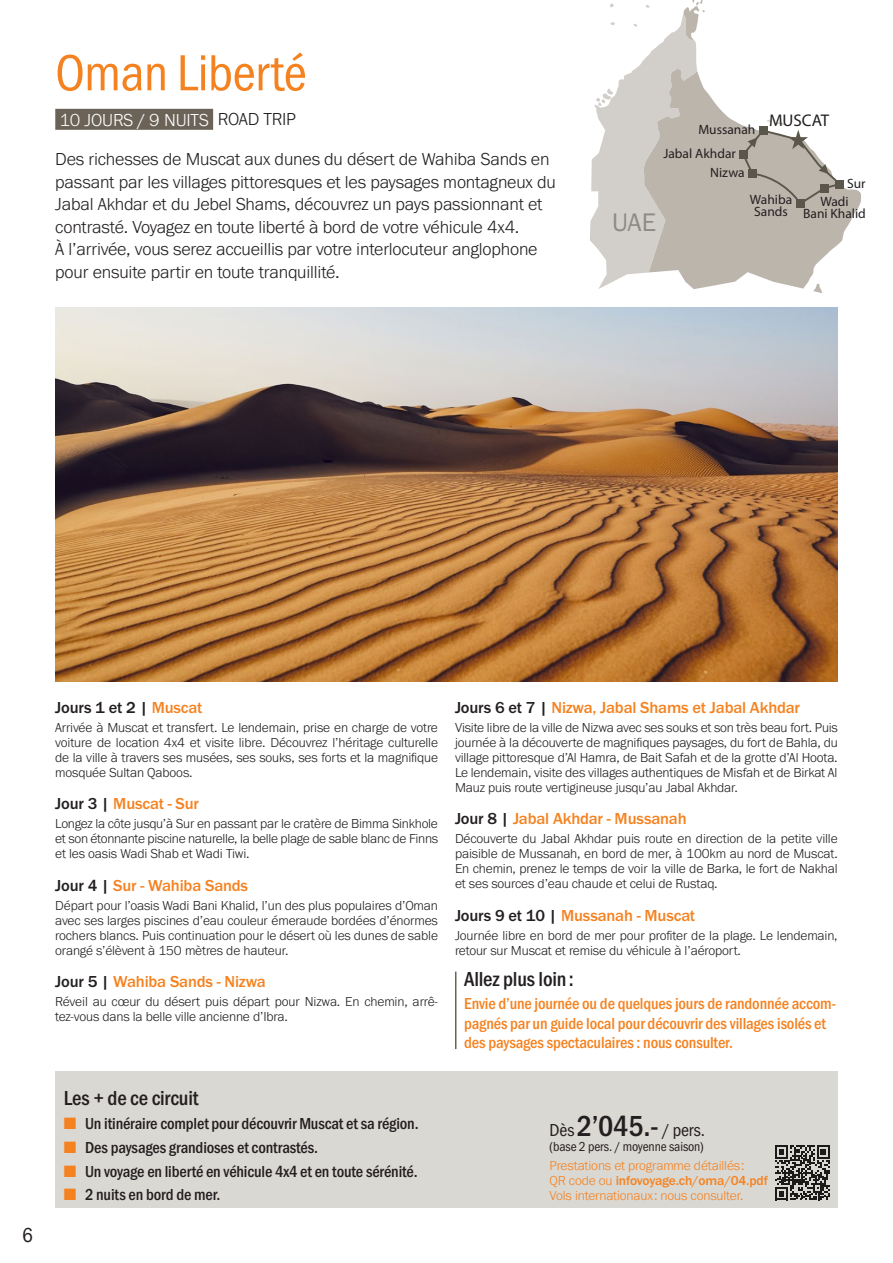
<style>
.page{position:relative;width:893px;height:1263px;background:#fff}
.page>*{position:absolute;margin:0;border:0;box-sizing:border-box;transform-origin:0 0}
.Titre_circuit{font:52.5px "Franklin Gothic URW Con Boo";letter-spacing:-.01em;color:#f58220}
.t1{font:26.25px "Franklin Gothic URW Boo";color:#8e8b85}
.Texte_Généraliste{font:500 21px "Franklin Gothic URW Cond";letter-spacing:-.01em;color:#231f20}
.t2{font:21px "Franklin Gothic URW Con Boo";color:#231f20}
.Chapo_2{font:300 18px/22.5px "Franklin Gothic URW";letter-spacing:-.01em;color:#231f20}
.Texte_Généraliste-2{font:18px "Franklin Gothic URW Con Boo";letter-spacing:-.01em;color:#231f20}
.Duree_circuit{font:300 18px "Franklin Gothic URW";letter-spacing:-.01em;color:#fff}
.Duree_circuit-2{font:300 18px "Franklin Gothic URW";letter-spacing:-.02em;color:#231f20}
.t3{font:16.95px "Franklin Gothic URW Cond";color:#231f20}
.t4{font:500 16.5px "Franklin Gothic URW Cond";letter-spacing:-.01em;color:#231f20}
.Titre_de_jours{font:500 16.5px "Franklin Gothic URW";letter-spacing:-.01em;color:#f58220}
.Texte_Généraliste-3{font:500 16.5px/19.5px "Franklin Gothic URW Cond";letter-spacing:-.01em;color:#f58220}
.Titre_de_jours-2{font:500 16.5px "Franklin Gothic URW";letter-spacing:-.01em;color:#231f20}
.Texte_Généraliste-4{font:300 13.5px/15px "Franklin Gothic URW";letter-spacing:-.01em;color:#231f20;text-align:justify}
.Texte_Généraliste-5{font:300 13.5px/15px "Franklin Gothic URW";letter-spacing:-.01em;color:#f58220}
.t5{font:13.5px/12.3px "Franklin Gothic URW Cond";color:#231f20;text-align:center}
.Texte_Généraliste-6{font:13.5px "Franklin Gothic URW Con Boo";letter-spacing:-.01em;color:#231f20}
.s1{color:#f58220}
.s2{color:#231f20}
.s3{font-family:"Franklin Gothic URW Cond";font-weight:500;font-size:30px}
.s4{font-weight:500}
</style>
<div class="page">
<hr style="left:455px;top:972px;width:1px;height:77px;background:#6b6357">
<div style="left:55px;top:1071px;width:783px;height:137px;background:#dad8d3"></div>
<img style="left:55px;top:307px;width:783px;height:374px">
<div style="left:55px;top:109px;width:158px;height:21px;background:#6b6357"></div>
<svg style="left:840px;top:187px;width:21px;height:56px"></svg>
<svg style="left:840px;top:188px;width:4px;height:19px"></svg>
<div style="left:835px;top:180px;width:9px;height:8px;background:#5b564c"></div>
<svg style="left:590px;top:0;width:250px;height:293px"></svg>
<svg style="left:775px;top:1145px;width:55px;height:55px"></svg>
<p class="Titre_circuit" style="left:55px;top:41px;width:253px">Oman Liberté</p>
<p class="Duree_circuit" style="left:60px;top:108px;width:151px">10 JOURS / 9 NUITS</p>
<p class="Duree_circuit-2" style="left:218px;top:108px;width:79px">ROAD TRIP</p>
<p class="Chapo_2" style="left:55px;top:147px;width:502px">Des richesses de Muscat aux dunes du désert de Wahiba Sands en passant par les villages pittoresques et les paysages montagneux du Jabal Akhdar et du Jebel Shams, découvrez un pays passionnant et contrasté. Voyagez en toute liberté à bord de votre véhicule 4x4.<br>À l’arrivée, vous serez accueillis par votre interlocuteur anglophone pour ensuite partir en toute tranquillité.</p>
<p class="t1" style="left:612px;top:206px;width:46px">UAE</p>
<p class="t5" style="left:698px;top:123px;width:58px">Mussanah</p>
<p class="t5" style="left:663px;top:147px;width:74px">Jabal Akhdar</p>
<p class="t5" style="left:710px;top:166px;width:36px">Nizwa</p>
<p class="t3" style="left:769px;top:110px;width:62px">MUSCAT</p>
<p class="t5" style="left:847px;top:178px;width:20px">Sur</p>
<p class="t5" style="left:750px;top:193px;width:44px">Wahiba<br>Sands</p>
<p class="t5" style="left:803px;top:195px;width:64px">Wadi<br>Bani Khalid</p>
<h3 class="t2" style="left:22px;top:1222px;width:12px">6</h3>
<p class="Titre_de_jours-2" style="left:55px;top:697px;width:149px">Jours 1 et 2 | <span class="s1">Muscat</span></p>
<p class="Texte_Généraliste-4" style="left:55px;top:720px;width:384px">Arrivée à Muscat et transfert. Le lendemain, prise en charge de votre voiture de location 4x4 et visite libre. Découvrez l’héritage culturelle de la ville à travers ses musées, ses souks, ses forts et la magnifique mosquée Sultan Qaboos.</p>
<p class="Titre_de_jours" style="left:55px;top:793px;width:145px"><span class="s2">Jour 3 |</span> Muscat - Sur</p>
<p class="Texte_Généraliste-4" style="left:55px;top:816px;width:384px">Longez la côte jusqu’à Sur en passant par le cratère de Bimma Sinkhole et son étonnante piscine naturelle, la belle plage de sable blanc de Finns et les oasis Wadi Shab et Wadi Tiwi.</p>
<p class="Titre_de_jours" style="left:55px;top:875px;width:194px"><span class="s2">Jour 4 |</span> Sur - Wahiba Sands</p>
<p class="Texte_Généraliste-4" style="left:55px;top:898px;width:384px">Départ pour l’oasis Wadi Bani Khalid, l’un des plus populaires d’Oman avec ses larges piscines d’eau couleur émeraude bordées d’énormes rochers blancs. Puis continuation pour le désert où les dunes de sable orangé s’élèvent à 150 mètres de hauteur.</p>
<p class="Titre_de_jours" style="left:55px;top:971px;width:212px"><span class="s2">Jour 5 |</span> Wahiba Sands - Nizwa</p>
<p class="Texte_Généraliste-4" style="left:55px;top:994px;width:384px">Réveil au cœur du désert puis départ pour Nizwa. En chemin, arrê&shy;tez-vous dans la belle ville ancienne d’Ibra.</p>
<p class="Texte_Généraliste" style="left:64px;top:1083px;width:136px">Les + de ce circuit</p>
<p class="t4" style="left:64px;top:1112px;width:356px"><span class="s1">■</span> Un itinéraire complet pour découvrir Muscat et sa région.</p>
<p class="t4" style="left:64px;top:1135px;width:256px"><span class="s1">■</span> Des paysages grandioses et contrastés.</p>
<p class="t4" style="left:64px;top:1159px;width:355px"><span class="s1">■</span> Un voyage en liberté en véhicule 4x4 et en toute sérénité.</p>
<p class="t4" style="left:64px;top:1183px;width:158px"><span class="s1">■</span> 2 nuits en bord de mer.</p>
<p class="Titre_de_jours" style="left:455px;top:697px;width:346px"><span class="s2">Jours 6 et 7 |</span> Nizwa, Jabal Shams et Jabal Akhdar</p>
<p class="Texte_Généraliste-4" style="left:455px;top:720px;width:384px">Visite libre de la ville de Nizwa avec ses souks et son très beau fort. Puis journée à la découverte de magnifiques paysages, du fort de Bahla, du village pittoresque d’Al Hamra, de Bait Safah et de la grotte d’Al Hoota.<br>Le lendemain, visite des villages authentiques de Misfah et de Birkat Al Mauz puis route vertigineuse jusqu’au Jabal Akhdar.</p>
<p class="Titre_de_jours" style="left:455px;top:808px;width:233px"><span class="s2">Jour 8 |</span> Jabal Akhdar - Mussanah</p>
<p class="Texte_Généraliste-4" style="left:455px;top:831px;width:384px">Découverte du Jabal Akhdar puis route en direction de la petite ville paisible de Mussanah, en bord de mer, à 100km au nord de Muscat.<br>En chemin, prenez le temps de voir la ville de Barka, le fort de Nakhal et ses sources d’eau chaude et celui de Rustaq.</p>
<p class="Titre_de_jours" style="left:455px;top:905px;width:242px"><span class="s2">Jours 9 et 10 |</span> Mussanah - Muscat</p>
<p class="Texte_Généraliste-4" style="left:455px;top:928px;width:384px">Journée libre en bord de mer pour profiter de la plage. Le lendemain, retour sur Muscat et remise du véhicule à l’aéroport.</p>
<p class="Texte_Généraliste" style="left:464px;top:963px;width:111px">Allez plus loin:</p>
<p class="Texte_Généraliste-3" style="left:464px;top:993px;width:374px">Envie d’une journée ou de quelques jours de randonnée accom&shy;pagnés par un guide local pour découvrir des villages isolés et des paysages spectaculaires : nous consulter.</p>
<p class="Texte_Généraliste-2" style="left:550px;top:1119px;width:157px">Dès<span class="s3">2’045.-</span> / pers.</p>
<p class="Texte_Généraliste-6" style="left:550px;top:1138px;width:156px">(base 2 pers. / moyenne saison)</p>
<p class="Texte_Généraliste-5" style="left:550px;top:1158px;width:220px">Prestations et programme détaillés:<br>QR code ou <span class="s4">infovoyage.ch/oma/04.pdf</span></p>
<p class="Texte_Généraliste-5" style="left:550px;top:1188px;width:195px">Vols internationaux: nous consulter.</p>
</div>
